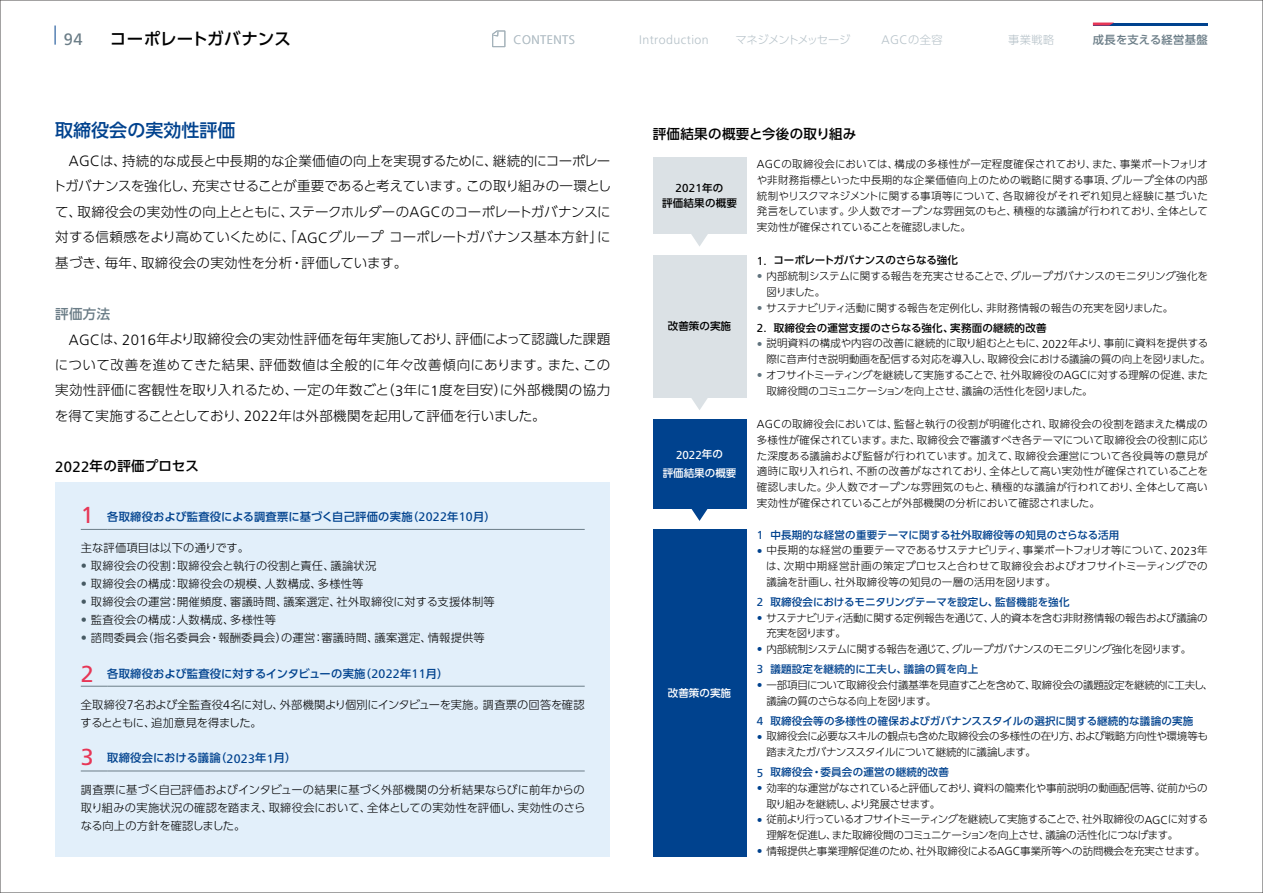
<style>
.page{position:relative;width:1263px;height:893px;background:#fff}
.page>*{position:absolute;margin:0;border:0;box-sizing:border-box;transform-origin:0 0}
.t1{font:500 18px "UD Shin Go Pro";color:#00428e}
.t2{font:500 16.5px "UD Shin Go Pro";letter-spacing:.01em;color:#000}
.t3{font:16.5px "Frutiger LT Std";color:#6b7d87}
.t4{font:300 13.5px/25.5px "UD Shin Go Pro";letter-spacing:.01em;color:#000;text-align:justify}
.t5{font:300 13.5px "UD Shin Go Pro";letter-spacing:-.01em;color:#000}
.t6{font:300 13.5px "UD Shin Go Pro";letter-spacing:.035em;color:#000}
.t7{font:500 13.5px "UD Shin Go Pro";letter-spacing:.025em;color:#000}
.t8{font:500 13.5px "UD Shin Go Pro";color:#6b7d87}
.t9{font:300 12.3px "Frutiger LT Std";letter-spacing:.035em;color:#b5c1c8}
.t10{font:11.55px "Frutiger LT Std";color:#000}
.t11{font:11.55px "Frutiger LT Std";color:#fff}
.t12{font:300 11.25px/18px "UD Shin Go Pro";letter-spacing:.02em;color:#000;text-align:justify}
.t13{font:500 11.25px "UD Shin Go Pro";letter-spacing:.02em;color:#00428e}
.t14{font:300 11.25px/18px "UD Shin Go Pro";letter-spacing:-.025em;color:#000}
.t15{font:300 11.25px "UD Shin Go Pro";letter-spacing:-.06em;color:#b5c1c8}
.t16{font:500 11.25px "UD Shin Go Pro";letter-spacing:.02em;color:#6b7d87}
.t17{font:300 11.25px "UD Shin Go Pro";letter-spacing:-.03em;color:#b5c1c8}
.t18{font:300 10.5px/15.8px "UD Shin Go Pro";letter-spacing:-.02em;color:#000}
.t19{font:300 10.5px/15.8px "UD Shin Go Pro";letter-spacing:-.04em;color:#000}
.t20{font:500 10.5px "UD Shin Go Pro";letter-spacing:.02em;color:#00428e}
.t21{font:300 10.5px/20px "UD Shin Go Pro";letter-spacing:-.045em;color:#000}
.t22{font:500 10.5px "UD Shin Go Pro";letter-spacing:.02em;color:#000}
.t23{font:500 10.5px "UD Shin Go Pro";color:#00428e}
.t24{font:500 10.5px "UD Shin Go Pro";letter-spacing:-.015em;color:#000}
.t25{font:500 10.5px "UD Shin Go Pro";color:#fff}
.s1{font-family:"UD Shin Go Pro";font-size:11.25px}
.s2{font-family:"Frutiger LT Std";font-size:14.85px}
.s3{font-family:"Frutiger LT Std";font-weight:400;font-size:14.85px}
.s4{font-family:"Frutiger LT Std";font-weight:400;font-size:23.1px;color:#e73656}
.s5{font-family:"Frutiger LT Std";font-weight:400;font-size:12.3px}
.s6{font-family:"Frutiger LT Std";font-size:12.3px;color:#475a63}
.s7{font-family:"Frutiger LT Std";font-size:12.3px}
.s8{font-family:"Frutiger LT Std";font-size:11.55px}
.s9{font-family:"UD Shin Go Pro";font-weight:500;font-size:10.5px}
.s10{font-family:"Frutiger LT Std";font-weight:400;font-size:11.55px}
.s11{font-family:"Frutiger LT Std";font-size:11.55px;color:#62747e}
.s12{font-family:"Frutiger LT Std";font-size:11.55px;color:#00428e}
.s13{font-family:"Frutiger LT Std";font-weight:400;font-size:11.55px;color:#00428e}
.s14{font-weight:500;color:#00428e}
</style>
<div class="page">
<div style="left:55px;top:483px;width:555px;height:374px;background:#e2effa"></div>
<svg style="left:81px;top:529px;width:26px;height:1px"></svg>
<hr style="left:107px;top:529px;width:478px;height:1px;background:#6b7d87">
<svg style="left:81px;top:686px;width:26px;height:1px"></svg>
<hr style="left:107px;top:686px;width:478px;height:1px;background:#6b7d87">
<svg style="left:81px;top:771px;width:26px;height:1px"></svg>
<hr style="left:107px;top:771px;width:478px;height:1px;background:#6b7d87">
<svg style="left:691px;top:234px;width:17px;height:12px"></svg>
<svg style="left:691px;top:398px;width:17px;height:12px"></svg>
<svg style="left:691px;top:508px;width:17px;height:13px"></svg>
<div style="left:653px;top:157px;width:93px;height:77px;background:#dbe1e5"></div>
<div style="left:653px;top:419px;width:93px;height:89px;background:#00428e"></div>
<div style="left:653px;top:529px;width:93px;height:328px;background:#00428e"></div>
<div style="left:653px;top:255px;width:93px;height:143px;background:#dbe1e5"></div>
<svg style="left:55px;top:26px;width:1px;height:19px"></svg>
<hr style="left:1093px;top:23px;width:115px;height:3px;background:#00428e">
<svg style="left:1093px;top:23px;width:21px;height:3px"></svg>
<svg style="left:492px;top:30px;width:14px;height:17px"></svg>
<h2 class="t3" style="left:64px;top:29px;width:20px">94</h2>
<h2 class="t2" style="left:110px;top:25px;width:183px">コーポレートガバナンス</h2>
<p class="t9" style="left:513px;top:33px;width:63px">CONTENTS</p>
<p class="t9" style="left:639px;top:33px;width:71px">Introduction</p>
<p class="t15" style="left:735px;top:31px;width:117px">マネジメントメッセージ</p>
<p class="t9" style="left:881px;top:33px;width:63px">AGC<span class="s1">の全容</span></p>
<p class="t17" style="left:1008px;top:31px;width:48px">事業戦略</p>
<p class="t16" style="left:1093px;top:31px;width:116px">成長を支える経営基盤</p>
<h1 class="t1" style="left:55px;top:116px;width:182px">取締役会の実効性評価</h1>
<p class="t4" style="left:53px;top:147px;width:560px;text-indent:16px"><span class="s2">AGC</span>は、持続的な成長と中長期的な企業価値の向上を実現するために、継続的にコーポレートガバナンスを強化し、充実させることが重要であると考えています。この取り組みの一環として、取締役会の実効性の向上とともに、ステークホルダーの<span class="s2">AGC</span>のコーポレートガバナンスに対する信頼感をより高めていくために、「<span class="s2">AGC</span>グループコーポレートガバナンス基本方針」に基づき、毎年、取締役会の実効性を分析・評価しています。</p>
<p class="t8" style="left:55px;top:303px;width:57px">評価方法</p>
<p class="t5" style="left:69px;top:328px;width:543px"><span class="s2">AGC</span>は、<span class="s2">2016</span>年より取締役会の実効性評価を毎年実施しており、評価によって認識した課題</p>
<p class="t6" style="left:55px;top:354px;width:557px">について改善を進めてきた結果、評価数値は全般的に年々改善傾向にあります。また、この</p>
<p class="t4" style="left:55px;top:377px;width:556px">実効性評価に客観性を取り入れるため、一定の年数ごと（<span class="s2">3</span>年に<span class="s2">1</span>度を目安）に外部機関の協力</p>
<p class="t4" style="left:55px;top:402px;width:492px">を得て実施することとしており、<span class="s2">2022</span>年は外部機関を起用して評価を行いました。</p>
<p class="t7" style="left:55px;top:455px;width:145px"><span class="s3">2022</span>年の評価プロセス</p>
<p class="t13" style="left:81px;top:507px;width:416px"><span class="s4">1</span> 各取締役および監査役による調査票に基づく自己評価の実施（<span class="s5">2022</span>年<span class="s5">10</span>月）</p>
<p class="t12" style="left:81px;top:538px;width:170px">主な評価項目は以下の通りです。</p>
<p class="t12" style="left:81px;top:556px;width:297px"><span class="s6">•</span> 取締役会の役割：取締役会と執行の役割と責任、議論状況</p>
<p class="t12" style="left:81px;top:574px;width:284px"><span class="s6">•</span> 取締役会の構成：取締役会の規模、人数構成、多様性等</p>
<p class="t12" style="left:81px;top:592px;width:415px"><span class="s6">•</span> 取締役会の運営：開催頻度、審議時間、議案選定、社外取締役に対する支援体制等</p>
<p class="t12" style="left:81px;top:610px;width:197px"><span class="s6">•</span> 監査役会の構成：人数構成、多様性等</p>
<p class="t12" style="left:81px;top:628px;width:406px"><span class="s6">•</span> 諮問委員会（指名委員会・報酬委員会）の運営：審議時間、議案選定、情報提供等</p>
<p class="t13" style="left:81px;top:664px;width:369px"><span class="s4">2</span> 各取締役および監査役に対するインタビューの実施（<span class="s5">2022</span>年<span class="s5">11</span>月）</p>
<p class="t14" style="left:81px;top:695px;width:506px">全取締役<span class="s7">7</span>名および全監査役<span class="s7">4</span>名に対し、外部機関より個別にインタビューを実施。調査票の回答を確認するとともに、追加意見を得ました。</p>
<p class="t13" style="left:81px;top:749px;width:217px"><span class="s4">3</span> 取締役会における議論（<span class="s5">2023</span>年<span class="s5">1</span>月）</p>
<p class="t12" style="left:81px;top:780px;width:506px">調査票に基づく自己評価およびインタビューの結果に基づく外部機関の分析結果ならびに前年からの取り組みの実施状況の確認を踏まえ、取締役会において、全体としての実効性を評価し、実効性のさらなる向上の方針を確認しました。</p>
<p class="t7" style="left:653px;top:123px;width:205px">評価結果の概要と今後の取り組み</p>
<p class="t18" style="left:757px;top:156px;width:453px;text-align:justify"><span class="s8">AGC</span>の取締役会においては、構成の多様性が一定程度確保されており、また、事業ポートフォリオや非財務指標といった中長期的な企業価値向上のための戦略に関する事項、グループ全体の内部統制やリスクマネジメントに関する事項等について、各取締役がそれぞれ知見と経験に基づいた発言をしています。少人数でオープンな雰囲気のもと、積極的な議論が行われており、全体として実効性が確保されていることを確認しました。</p>
<p class="t10" style="left:676px;top:182px;width:49px">2021<span class="s9">年の</span></p>
<p class="t22" style="left:662px;top:195px;width:76px">評価結果の概要</p>
<p class="t22" style="left:668px;top:318px;width:65px">改善策の実施</p>
<p class="t11" style="left:676px;top:448px;width:48px">2022<span class="s9">年の</span></p>
<p class="t25" style="left:663px;top:464px;width:75px">評価結果の概要</p>
<p class="t25" style="left:668px;top:685px;width:65px">改善策の実施</p>
<p class="t24" style="left:757px;top:252px;width:203px"><span class="s10">1.</span> コーポレートガバナンスのさらなる強化</p>
<p class="t18" style="left:766px;top:268px;width:443px;text-indent:-9px"><span class="s11">•</span> 内部統制システムに関する報告を充実させることで、グループガバナンスのモニタリング強化を図りました。</p>
<p class="t18" style="left:757px;top:299px;width:418px"><span class="s11">•</span> サステナビリティ活動に関する報告を定例化し、非財務情報の報告の充実を図りました。</p>
<p class="t22" style="left:757px;top:319px;width:291px"><span class="s10">2.</span> 取締役会の運営支援のさらなる強化、実務面の継続的改善</p>
<p class="t18" style="left:757px;top:335px;width:455px;text-align:right"><span class="s11">•</span> 説明資料の構成や内容の改善に継続的に取り組むとともに、<span class="s8">2022</span>年より、事前に資料を提供する際に音声付き説明動画を配信する対応を導入し、取締役会における議論の質の向上を図りました。</p>
<p class="t18" style="left:766px;top:367px;width:443px;text-indent:-9px"><span class="s11">•</span> オフサイトミーティングを継続して実施することで、社外取締役の<span class="s8">AGC</span>に対する理解の促進、また取締役間のコミュニケーションを向上させ、議論の活性化を図りました。</p>
<p class="t18" style="left:757px;top:416px;width:453px;text-align:justify"><span class="s8">AGC</span>の取締役会においては、監督と執行の役割が明確化され、取締役会の役割を踏まえた構成の多様性が確保されています。また、取締役会で審議すべき各テーマについて取締役会の役割に応じた深度ある議論および監督が行われています。加えて、取締役会運営について各役員等の意見が適時に取り入れられ、不断の改善がなされており、全体として高い実効性が確保されていることを確認しました。少人数でオープンな雰囲気のもと、積極的な議論が行われており、全体として高い実効性が確保されていることが外部機関の分析において確認されました。</p>
<p class="t20" style="left:757px;top:526px;width:364px"><span class="s10">1</span> 中長期的な経営の重要テーマに関する社外取締役等の知見のさらなる活用</p>
<p class="t18" style="left:766px;top:542px;width:443px;text-align:justify;text-indent:-9px"><span class="s12">•</span> 中長期的な経営の重要テーマであるサステナビリティ、事業ポートフォリオ等について、<span class="s8">2023</span>年は、次期中期経営計画の策定プロセスと合わせて取締役会およびオフサイトミーティングでの議論を計画し、社外取締役等の知見の一層の活用を図ります。</p>
<p class="t23" style="left:757px;top:593px;width:314px"><span class="s10">2</span> 取締役会におけるモニタリングテーマを設定し、監督機能を強化</p>
<p class="t18" style="left:766px;top:609px;width:443px;text-indent:-9px"><span class="s12">•</span> サステナビリティ活動に関する定例報告を通じて、人的資本を含む非財務情報の報告および議論の充実を図ります。</p>
<p class="t21" style="left:757px;top:639px;width:436px"><span class="s12">•</span> 内部統制システムに関する報告を通じて、グループガバナンスのモニタリング強化を図ります。<br><span class="s13">3</span> <span class="s14">議題設定を継続的に工夫し、議論の質を向上</span></p>
<p class="t18" style="left:766px;top:677px;width:449px;text-indent:-9px"><span class="s12">•</span> 一部項目について取締役会付議基準を見直すことを含めて、取締役会の議題設定を継続的に工夫し、議論の質のさらなる向上を図ります。</p>
<p class="t20" style="left:757px;top:712px;width:438px"><span class="s10">4</span> 取締役会等の多様性の確保およびガバナンススタイルの選択に関する継続的な議論の実施</p>
<p class="t19" style="left:766px;top:728px;width:443px;text-indent:-9px"><span class="s12">•</span> 取締役会に必要なスキルの観点も含めた取締役会の多様性の在り方、および戦略方向性や環境等も踏まえたガバナンススタイルについて継続的に議論します。</p>
<p class="t20" style="left:757px;top:764px;width:194px"><span class="s10">5</span> 取締役会・委員会の運営の継続的改善</p>
<p class="t18" style="left:766px;top:780px;width:443px;text-indent:-9px"><span class="s12">•</span> 効率的な運営がなされていると評価しており、資料の簡素化や事前説明の動画配信等、従前からの取り組みを継続し、より発展させます。</p>
<p class="t19" style="left:766px;top:811px;width:443px;text-indent:-9px"><span class="s12">•</span> 従前より行っているオフサイトミーティングを継続して実施することで、社外取締役の<span class="s8">AGC</span>に対する理解を促進し、また取締役間のコミュニケーションを向上させ、議論の活性化につなげます。</p>
<p class="t18" style="left:757px;top:843px;width:450px"><span class="s12">•</span> 情報提供と事業理解促進のため、社外取締役による<span class="s8">AGC</span>事業所等への訪問機会を充実させます。</p>
</div>
